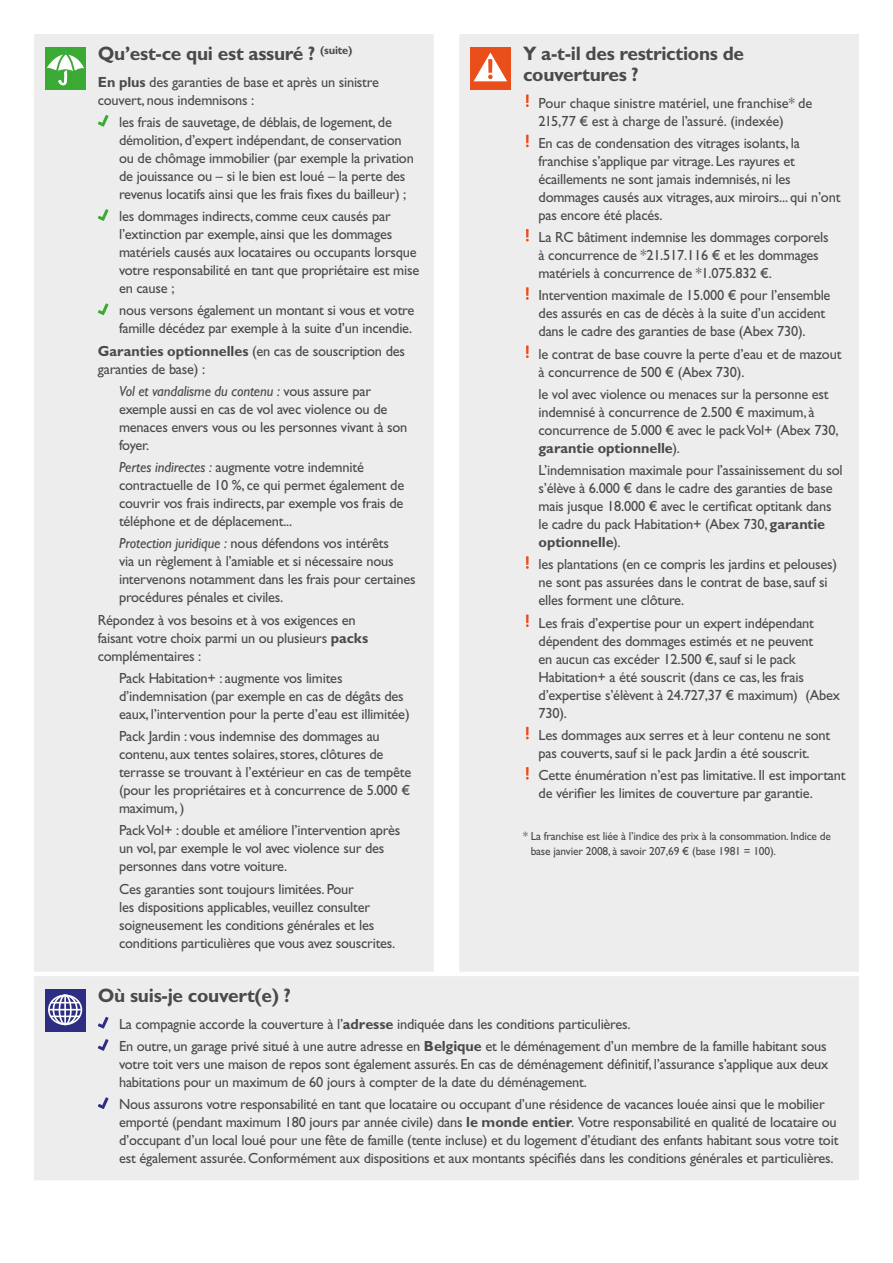
<style>
.page{position:relative;width:893px;height:1263px;background:#fff}
.page>*{position:absolute;margin:0;border:0;box-sizing:border-box;transform-origin:0 0}
.t1{font:700 19.5px/21px "Gill Sans Std";letter-spacing:-.015em;color:#4a4a49}
.t2{font:14.7px/18px "Gill Sans Std";letter-spacing:-.015em;color:#4a4a49}
.t3{font:11.7px/15px "Gill Sans Std";letter-spacing:-.015em;color:#4a4a49}
.s1{font-weight:700}
.s2{font-style:italic}
</style>
<div class="page">
<div style="left:34px;top:34px;width:825px;height:1146px;background:#ededed"></div>
<div style="left:45px;top:47px;width:41px;height:42px;background:#3aaa35"></div>
<svg style="left:47px;top:50px;width:37px;height:35px"></svg>
<svg style="left:98px;top:115px;width:11px;height:12px"></svg>
<svg style="left:98px;top:209px;width:11px;height:12px"></svg>
<svg style="left:98px;top:303px;width:11px;height:12px"></svg>
<div style="left:470px;top:47px;width:41px;height:42px;background:#e94e1b"></div>
<svg style="left:474px;top:53px;width:33px;height:28px"></svg>
<svg style="left:526px;top:94px;width:3px;height:13px"></svg>
<svg style="left:526px;top:134px;width:3px;height:13px"></svg>
<svg style="left:526px;top:229px;width:3px;height:12px"></svg>
<svg style="left:526px;top:287px;width:3px;height:13px"></svg>
<svg style="left:526px;top:345px;width:3px;height:13px"></svg>
<svg style="left:526px;top:556px;width:3px;height:13px"></svg>
<svg style="left:526px;top:614px;width:3px;height:13px"></svg>
<svg style="left:526px;top:727px;width:3px;height:12px"></svg>
<svg style="left:526px;top:767px;width:3px;height:13px"></svg>
<svg style="left:45px;top:989px;width:41px;height:42px"></svg>
<div style="left:48px;top:994px;width:34px;height:31px;border:2px solid #fff;border-radius:50%"></div>
<div style="left:53px;top:994px;width:25px;height:31px;border:2px solid #fff;border-radius:50%"></div>
<div style="left:59px;top:994px;width:13px;height:31px;border:2px solid #fff;border-radius:50%"></div>
<hr style="left:64px;top:995px;width:2px;height:30px;background:#fff">
<svg style="left:51px;top:1002px;width:29px;height:1px"></svg>
<hr style="left:51px;top:1015px;width:29px;height:2px;background:#fff">
<hr style="left:49px;top:1009px;width:32px;height:1px;background:#fff">
<svg style="left:98px;top:1017px;width:11px;height:11px"></svg>
<svg style="left:98px;top:1039px;width:11px;height:12px"></svg>
<svg style="left:98px;top:1097px;width:11px;height:12px"></svg>
<h1 class="t1" style="left:98px;top:43px;width:256px">Qu’est-ce qui est assuré ? <sup>(suite)</sup></h1>
<p class="t2" style="left:98px;top:73px;width:283px"><span class="s1">En plus</span> des garanties de base et après un sinistre couvert, nous indemnisons :</p>
<p class="t2" style="left:119px;top:113px;width:296px">les frais de sauvetage, de déblais, de logement, de démolition, d’expert indépendant, de conservation ou de chômage immobilier (par exemple la privation de jouissance ou – si le bien est loué – la perte des revenus locatifs ainsi que les frais fixes du bailleur) ;</p>
<p class="t2" style="left:119px;top:207px;width:302px">les dommages indirects, comme ceux causés par l’extinction par exemple, ainsi que les dommages matériels causés aux locataires ou occupants lorsque votre responsabilité en tant que propriétaire est mise en cause ;</p>
<p class="t2" style="left:119px;top:301px;width:297px">nous versons également un montant si vous et votre famille décédez par exemple à la suite d’un incendie.</p>
<p class="t2" style="left:98px;top:342px;width:309px"><span class="s1">Garanties optionnelles</span> (en cas de souscription des garanties de base) :</p>
<p class="t2" style="left:119px;top:382px;width:290px"><span class="s2">Vol et vandalisme du contenu :</span> vous assure par exemple aussi en cas de vol avec violence ou de menaces envers vous ou les personnes vivant à son foyer.</p>
<p class="t2" style="left:119px;top:458px;width:287px"><span class="s2">Pertes indirectes :</span> augmente votre indemnité contractuelle de 10 %, ce qui permet également de couvrir vos frais indirects, par exemple vos frais de téléphone et de déplacement...</p>
<p class="t2" style="left:119px;top:534px;width:298px"><span class="s2">Protection juridique :</span> nous défendons vos intérêts<br>via un règlement à l’amiable et si nécessaire nous intervenons notamment dans les frais pour certaines procédures pénales et civiles.</p>
<p class="t2" style="left:98px;top:611px;width:272px">Répondez à vos besoins et à vos exigences en faisant votre choix parmi un ou plusieurs <span class="s1">packs </span>complémentaires :</p>
<p class="t2" style="left:119px;top:669px;width:292px">Pack Habitation+ : augmente vos limites d’indemnisation (par exemple en cas de dégâts des eaux, l’intervention pour la perte d’eau est illimitée)</p>
<p class="t2" style="left:119px;top:727px;width:294px">Pack Jardin : vous indemnise des dommages au contenu, aux tentes solaires, stores, clôtures de terrasse se trouvant à l’extérieur en cas de tempête (pour les propriétaires et à concurrence de 5.000 € maximum, )</p>
<p class="t2" style="left:119px;top:821px;width:283px">Pack Vol+ : double et améliore l’intervention après un vol, par exemple le vol avec violence sur des personnes dans votre voiture.</p>
<p class="t2" style="left:119px;top:880px;width:278px">Ces garanties sont toujours limitées. Pour<br>les dispositions applicables, veuillez consulter soigneusement les conditions générales et les conditions particulières que vous avez souscrites.</p>
<h1 class="t1" style="left:523px;top:43px;width:223px">Y a-t-il des restrictions de couvertures ?</h1>
<p class="t2" style="left:538px;top:94px;width:275px">Pour chaque sinistre matériel, une franchise* de<br>215,77 € est à charge de l’assuré. (indexée)</p>
<p class="t2" style="left:538px;top:134px;width:303px">En cas de condensation des vitrages isolants, la franchise s’applique par vitrage. Les rayures et écaillements ne sont jamais indemnisés, ni les dommages causés aux vitrages, aux miroirs... qui n’ont pas encore été placés.</p>
<p class="t2" style="left:538px;top:228px;width:292px">La RC bâtiment indemnise les dommages corporels à concurrence de *21.517.116 € et les dommages matériels à concurrence de *1.075.832 €.</p>
<p class="t2" style="left:538px;top:286px;width:293px">Intervention maximale de 15.000 € pour l’ensemble des assurés en cas de décès à la suite d’un accident dans le cadre des garanties de base (Abex 730).</p>
<p class="t2" style="left:538px;top:345px;width:304px">le contrat de base couvre la perte d’eau et de mazout à concurrence de 500 € (Abex 730).</p>
<p class="t2" style="left:538px;top:385px;width:301px">le vol avec violence ou menaces sur la personne est indemnisé à concurrence de 2.500 € maximum, à concurrence de 5.000 € avec le pack Vol+ (Abex 730, <span class="s1">garantie optionnelle</span>).</p>
<p class="t2" style="left:538px;top:461px;width:306px">L’indemnisation maximale pour l’assainissement du sol s’élève à 6.000 € dans le cadre des garanties de base mais jusque 18.000 € avec le certificat optitank dans le cadre du pack Habitation+ (Abex 730, <span class="s1">garantie optionnelle</span>).</p>
<p class="t2" style="left:538px;top:555px;width:300px">les plantations (en ce compris les jardins et pelouses) ne sont pas assurées dans le contrat de base, sauf si elles forment une clôture.</p>
<p class="t2" style="left:538px;top:614px;width:303px">Les frais d’expertise pour un expert indépendant dépendent des dommages estimés et ne peuvent<br>en aucun cas excéder 12.500 €, sauf si le pack Habitation+ a été souscrit (dans ce cas, les frais d’expertise s’élèvent à 24.727,37 € maximum) (Abex 730).</p>
<p class="t2" style="left:538px;top:726px;width:293px">Les dommages aux serres et à leur contenu ne sont pas couverts, sauf si le pack Jardin a été souscrit.</p>
<p class="t2" style="left:538px;top:766px;width:309px">Cette énumération n’est pas limitative. Il est important de vérifier les limites de couverture par garantie.</p>
<p class="t3" style="left:531px;top:828px;width:302px;text-indent:-8px">* La franchise est liée à l’indice des prix à la consommation. Indice de base janvier 2008, à savoir 207,69 € (base 1981 = 100).</p>
<h1 class="t1" style="left:98px;top:985px;width:195px">Où suis-je couvert(e) ?</h1>
<p class="t2" style="left:119px;top:1013px;width:709px;line-height:22.2px">La compagnie accorde la couverture à l’<span class="s1">adresse</span> indiquée dans les conditions particulières.<br>En outre, un garage privé situé à une autre adresse en <span class="s1">Belgique</span> et le déménagement d’un membre de la famille habitant sous</p>
<p class="t2" style="left:119px;top:1055px;width:711px">votre toit vers une maison de repos sont également assurés. En cas de déménagement définitif, l’assurance s’applique aux deux habitations pour un maximum de 60 jours à compter de la date du déménagement.</p>
<p class="t2" style="left:119px;top:1095px;width:721px">Nous assurons votre responsabilité en tant que locataire ou occupant d’une résidence de vacances louée ainsi que le mobilier emporté (pendant maximum 180 jours par année civile) dans <span class="s1">le monde entier</span>. Votre responsabilité en qualité de locataire ou d’occupant d’un local loué pour une fête de famille (tente incluse) et du logement d’étudiant des enfants habitant sous votre toit est également assurée. Conformément aux dispositions et aux montants spécifiés dans les conditions générales et particulières.</p>
</div>
